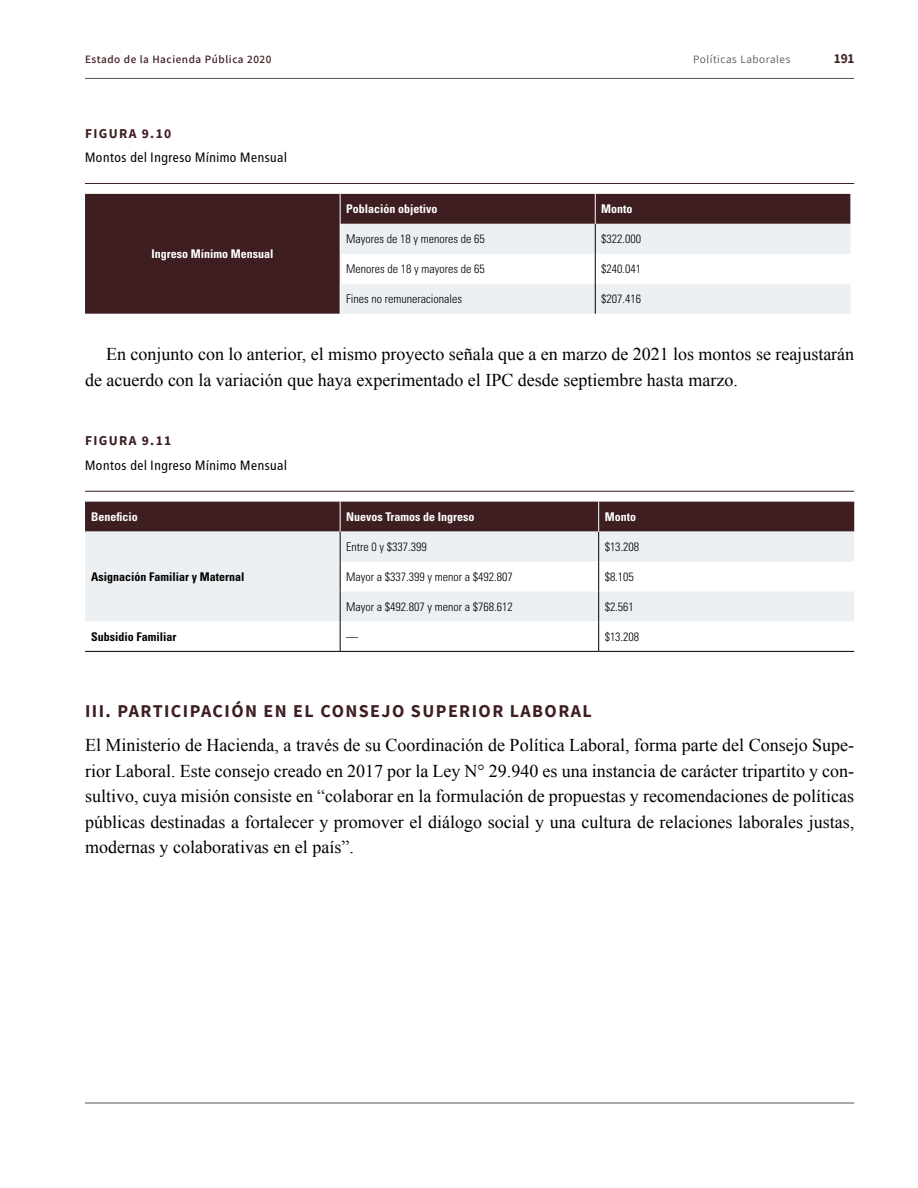
<style>
.page{position:relative;width:918px;height:1188px;background:#fff}
.page>*{position:absolute;margin:0;border:0;box-sizing:border-box;transform-origin:0 0}
.t1{font:18px/25.5px "Times New Roman";color:#000}
.t2{font:700 18px "Source Sans Pro";letter-spacing:.08em;color:#3e1e21}
.t3{font:13.5px "Transit Pro";color:#000}
.t4{font:700 13.5px "Source Sans Pro";letter-spacing:.1em;color:#3e1e21}
.t5{font:700 13.5px "Assistant";color:#3e1e21}
.t6{font:300 condensed 12px "Univers LT Std";color:#000}
.t7{font:700 condensed 12px "Univers LT Std";color:#fff}
.t8{font:700 condensed 12px "Univers LT Std";color:#000}
.t9{font:600 11.25px "Assistant";letter-spacing:.05em;color:#3e1e21}
.t10{font:11.25px "Assistant";letter-spacing:.05em;color:#545559}
</style>
<div class="page">
<hr style="left:85px;top:78px;width:769px;height:1px;background:#545559">
<hr style="left:85px;top:1103px;width:769px;height:1px;background:#545559">
<div style="left:85px;top:194px;width:765px;height:120px;background:#3e1e21"></div>
<svg style="left:341px;top:224px;width:509px;height:90px;fill:#edf0f2"></svg>
<hr style="left:595px;top:224px;width:1px;height:30px;background:#000">
<hr style="left:595px;top:254px;width:1px;height:30px;background:#000">
<hr style="left:595px;top:284px;width:1px;height:30px;background:#000">
<hr style="left:595px;top:194px;width:1px;height:30px;background:#fff">
<hr style="left:340px;top:194px;width:1px;height:30px;background:#fff">
<hr style="left:340px;top:224px;width:1px;height:30px;background:#fff">
<hr style="left:340px;top:254px;width:1px;height:30px;background:#fff">
<hr style="left:340px;top:284px;width:1px;height:30px;background:#fff">
<hr style="left:85px;top:183px;width:769px;height:1px;background:#3e1e21">
<div style="left:85px;top:502px;width:769px;height:30px;background:#3e1e21"></div>
<svg style="left:85px;top:532px;width:769px;height:89px;fill:#edf0f2"></svg>
<hr style="left:598px;top:532px;width:1px;height:30px;background:#000">
<svg style="left:598px;top:562px;width:1px;height:29px"></svg>
<hr style="left:598px;top:591px;width:1px;height:30px;background:#000">
<hr style="left:598px;top:621px;width:1px;height:30px;background:#000">
<hr style="left:598px;top:502px;width:1px;height:30px;background:#fff">
<hr style="left:340px;top:502px;width:1px;height:30px;background:#fff">
<hr style="left:85px;top:651px;width:255px;height:1px;background:#000">
<hr style="left:340px;top:651px;width:259px;height:1px;background:#000">
<hr style="left:599px;top:651px;width:255px;height:1px;background:#000">
<hr style="left:340px;top:532px;width:1px;height:30px;background:#000">
<svg style="left:340px;top:562px;width:1px;height:29px"></svg>
<hr style="left:340px;top:591px;width:1px;height:30px;background:#000">
<hr style="left:340px;top:621px;width:1px;height:30px;background:#000">
<hr style="left:85px;top:491px;width:769px;height:1px;background:#3e1e21">
<p class="t9" style="left:85px;top:51px;width:188px">Estado de la Hacienda Pública 2020</p>
<p class="t10" style="left:693px;top:51px;width:99px">Políticas Laborales</p>
<p class="t5" style="left:834px;top:49px;width:21px">191</p>
<p class="t4" style="left:85px;top:124px;width:88px">FIGURA 9.10</p>
<p class="t3" style="left:85px;top:150px;width:204px">Montos del Ingreso Mínimo Mensual</p>
<p class="t7" style="left:152px;top:247px;width:123px">Ingreso Mínimo Mensual</p>
<p class="t7" style="left:346px;top:202px;width:93px">Población objetivo</p>
<p class="t7" style="left:601px;top:202px;width:33px">Monto</p>
<p class="t6" style="left:346px;top:232px;width:140px">Mayores de 18 y menores de 65</p>
<p class="t6" style="left:601px;top:232px;width:41px">$322.000</p>
<p class="t6" style="left:346px;top:262px;width:140px">Menores de 18 y mayores de 65</p>
<p class="t6" style="left:601px;top:262px;width:41px">$240.041</p>
<p class="t6" style="left:346px;top:292px;width:117px">Fines no remuneracionales</p>
<p class="t6" style="left:601px;top:292px;width:41px">$207.416</p>
<p class="t1" style="left:85px;top:341px;width:771px;text-indent:21px">En conjunto con lo anterior, el mismo proyecto señala que a en marzo de 2021 los montos se reajustarán de acuerdo con la variación que haya experimentado el IPC desde septiembre hasta marzo.</p>
<p class="t4" style="left:85px;top:432px;width:88px">FIGURA 9.11</p>
<p class="t3" style="left:85px;top:458px;width:204px">Montos del Ingreso Mínimo Mensual</p>
<p class="t7" style="left:91px;top:509px;width:48px">Beneficio</p>
<p class="t7" style="left:346px;top:509px;width:130px">Nuevos Tramos de Ingreso</p>
<p class="t7" style="left:605px;top:509px;width:33px">Monto</p>
<p class="t8" style="left:91px;top:569px;width:155px">Asignación Familiar y Maternal</p>
<p class="t6" style="left:346px;top:539px;width:82px">Entre 0 y $337.399</p>
<p class="t6" style="left:605px;top:539px;width:36px">$13.208</p>
<p class="t6" style="left:346px;top:569px;width:168px">Mayor a $337.399 y menor a $492.807</p>
<p class="t6" style="left:605px;top:569px;width:31px">$8.105</p>
<p class="t6" style="left:346px;top:599px;width:168px">Mayor a $492.807 y menor a $768.612</p>
<p class="t6" style="left:605px;top:599px;width:31px">$2.561</p>
<p class="t8" style="left:91px;top:629px;width:87px">Subsidio Familiar</p>
<p class="t6" style="left:346px;top:629px;width:13px">—</p>
<p class="t6" style="left:605px;top:629px;width:36px">$13.208</p>
<p class="t2" style="left:85px;top:699px;width:508px">III. PARTICIPACIÓN EN EL CONSEJO SUPERIOR LABORAL</p>
<p class="t1" style="left:85px;top:732px;width:771px;text-align:justify">El Ministerio de Hacienda, a través de su Coordinación de Política Laboral, forma parte del Consejo Supe&shy;rior Laboral. Este consejo creado en 2017 por la Ley N° 29.940 es una instancia de carácter tripartito y con&shy;sultivo, cuya misión consiste en “colaborar en la formulación de propuestas y recomendaciones de políticas públicas destinadas a fortalecer y promover el diálogo social y una cultura de relaciones laborales justas, modernas y colaborativas en el país”.</p>
</div>
